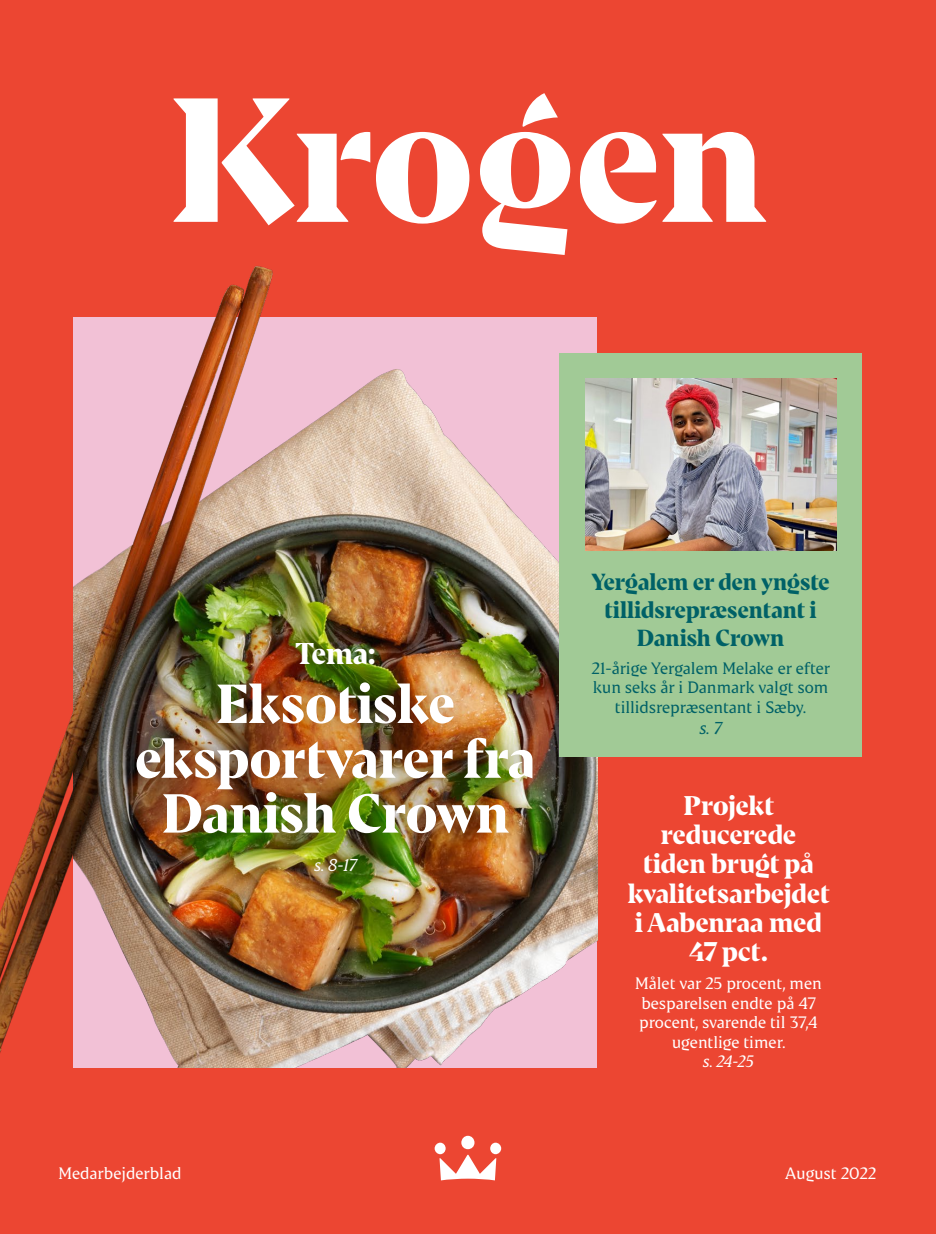
<style>
.page{position:relative;width:936px;height:1234px;background:#fff}
.page>*{position:absolute;margin:0;border:0;box-sizing:border-box;transform-origin:0 0}
.t1{font:700 176.25px "Danish Crown Display";color:#fff}
.t2{font:700 54.75px/54.8px "Danish Crown Display";color:#fff;text-align:center}
.t3{font:700 30px "Danish Crown Display";color:#fff}
.t4{font:700 27px/29.2px "Danish Crown Display";color:#fff;text-align:center}
.t5{font:700 23.25px/27.8px "Danish Crown Display";color:#006167;text-align:center}
.t6{font:italic 17.25px "Danish Crown Text";color:#fff}
.t7{font:italic 17.25px "Danish Crown Text";color:#006167}
.t8{font:16.5px/19.5px "Danish Crown Text";letter-spacing:-.005em;color:#fff;text-align:center}
.t9{font:16.5px/19.5px "Danish Crown Text";letter-spacing:-.005em;color:#006167;text-align:center}
.t10{font:italic 16.5px "Danish Crown Text";color:#fff}
</style>
<div class="page">
<div style="left:0;top:0;width:935px;height:1233px;background:#ec4632"></div>
<svg style="left:434px;top:1135px;width:67px;height:45px"></svg>
<img style="left:0;top:266px;width:597px;height:801px">
<div style="left:109px;top:655px;width:451px;height:205px;background:#000;opacity:.35"></div>
<div style="left:559px;top:353px;width:302px;height:404px;background:#a1ca96"></div>
<img style="left:585px;top:378px;width:251px;height:172px">
<h1 class="t1" style="left:169px;top:48px;width:599px">Krogen</h1>
<h3 class="t3" style="left:295px;top:634px;width:82px">Tema:</h3>
<h2 class="t2" style="left:135px;top:675px;width:401px">Eksotiske eksportvarer fra<br>Danish Crown</h2>
<p class="t6" style="left:314px;top:854px;width:44px">s. 8-17</p>
<h3 class="t5" style="left:591px;top:567px;width:240px">Yergalem er den yngste tillidsrepræsentant i<br>Danish Crown</h3>
<p class="t9" style="left:591px;top:658px;width:240px">21-årige Yergalem Melake er efter kun seks år i Danmark valgt som tillidsrepræsentant i Sæby.</p>
<p class="t7" style="left:699px;top:717px;width:24px">s. 7</p>
<h3 class="t4" style="left:627px;top:790px;width:203px">Projekt reducerede tiden brugt på kvalitetsarbejdet i Aabenraa med<br>47 pct.</h3>
<p class="t8" style="left:635px;top:973px;width:188px">Målet var 25 procent, men besparelsen endte på 47 procent, svarende til 37,4 ugentlige timer.</p>
<p class="t10" style="left:703px;top:1051px;width:52px">s. 24-25</p>
<p class="t8" style="left:58px;top:1163px;width:125px">Medarbejderblad</p>
<p class="t8" style="left:785px;top:1163px;width:93px">August 2022</p>
</div>
